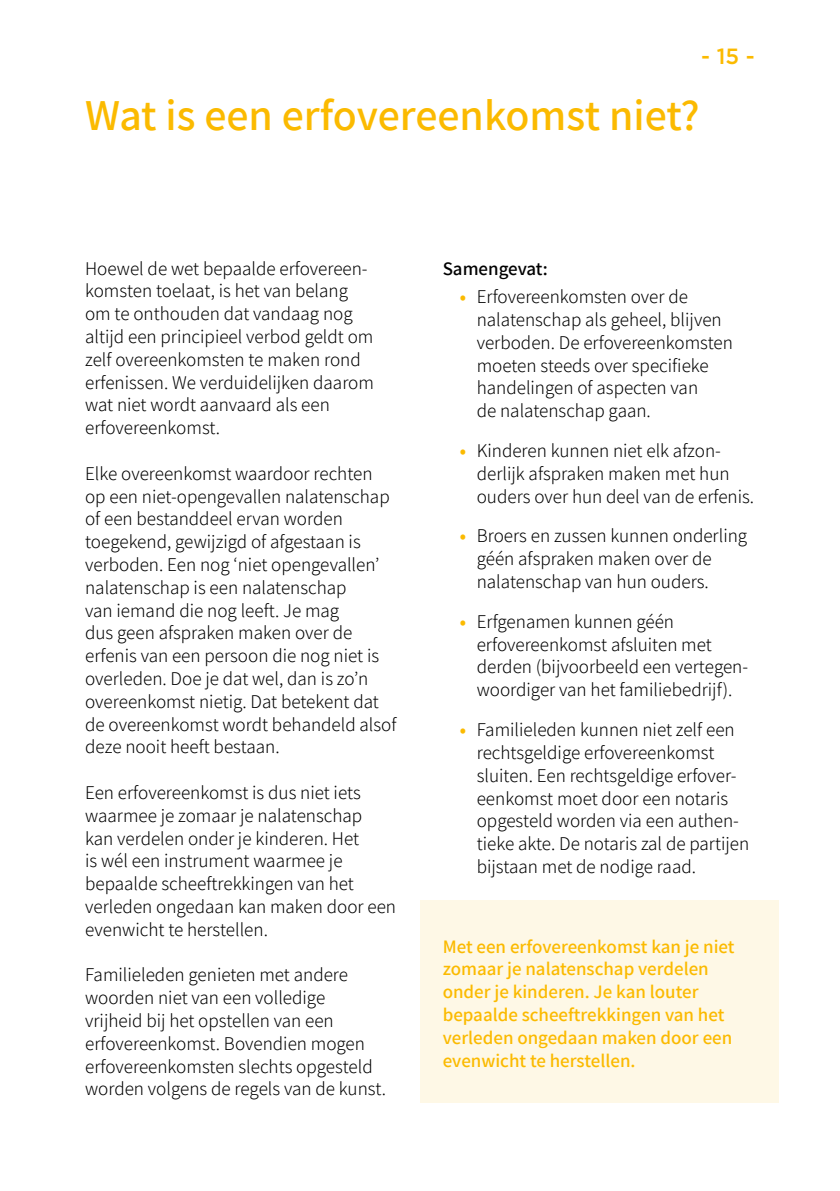
<style>
.page{position:relative;width:840px;height:1191px;background:#fff}
.page>*{position:absolute;margin:0;border:0;box-sizing:border-box;transform-origin:0 0}
.t1{font:600 44px "Assistant";color:#fbba00}
.t2{font:500 22px "Gotham";color:#fbba00}
.t3{font:300 19px/22.8px "Assistant";color:#000}
.t4{font:600 19px/22.8px "Assistant";color:#fbba00}
.t5{font:600 19px "Assistant";color:#000}
.s1{font-weight:700;font-size:18.6px;color:#fbba00}
</style>
<div class="page">
<div style="left:420px;top:900px;width:358px;height:202px;background:#fef8e6"></div>
<p class="t2" style="left:700px;top:42px;width:55px">- 15 -</p>
<h1 class="t1" style="left:85px;top:85px;width:615px">Wat is een erfovereenkomst niet?</h1>
<p class="t3" style="left:85px;top:256px;width:290px">Hoewel de wet bepaalde erfovereen&shy;komsten toelaat, is het van belang om te onthouden dat vandaag nog altijd een principieel verbod geldt om zelf overeenkomsten te maken rond erfenissen. We verduidelijken daarom wat niet wordt aanvaard als een erfovereenkomst.</p>
<p class="t3" style="left:85px;top:461px;width:313px">Elke overeenkomst waardoor rechten op een niet-opengevallen nalatenschap of een bestanddeel ervan worden toegekend, gewijzigd of afgestaan is verboden. Een nog ‘niet opengevallen’ nalatenschap is een nalatenschap<br>van iemand die nog leeft. Je mag<br>dus geen afspraken maken over de erfenis van een persoon die nog niet is overleden. Doe je dat wel, dan is zo’n overeenkomst nietig. Dat betekent dat de overeenkomst wordt behandeld alsof deze nooit heeft bestaan.</p>
<p class="t3" style="left:85px;top:780px;width:312px">Een erfovereenkomst is dus niet iets waarmee je zomaar je nalatenschap<br>kan verdelen onder je kinderen. Het<br>is wél een instrument waarmee je bepaalde scheeftrekkingen van het verleden ongedaan kan maken door een evenwicht te herstellen.</p>
<p class="t3" style="left:85px;top:962px;width:302px">Familieleden genieten met andere woorden niet van een volledige vrijheid bij het opstellen van een erfovereenkomst. Bovendien mogen erfovereenkomsten slechts opgesteld worden volgens de regels van de kunst.</p>
<p class="t5" style="left:442px;top:255px;width:107px">Samengevat:</p>
<p class="t3" style="left:476px;top:284px;width:257px;text-indent:-17px"><span class="s1">•</span> Erfovereenkomsten over de nalatenschap als geheel, blijven verboden. De erfovereenkomsten moeten steeds over specifieke handelingen of aspecten van<br>de nalatenschap gaan.</p>
<p class="t3" style="left:476px;top:438px;width:279px;text-indent:-17px"><span class="s1">•</span> Kinderen kunnen niet elk afzon&shy;derlijk afspraken maken met hun ouders over hun deel van de erfenis.</p>
<p class="t3" style="left:476px;top:524px;width:272px;text-indent:-17px"><span class="s1">•</span> Broers en zussen kunnen onderling géén afspraken maken over de nalatenschap van hun ouders.</p>
<p class="t3" style="left:476px;top:609px;width:273px;text-indent:-17px"><span class="s1">•</span> Erfgenamen kunnen géén erfovereenkomst afsluiten met derden (bijvoorbeeld een vertegen&shy;woordiger van het familiebedrijf).</p>
<p class="t3" style="left:476px;top:717px;width:274px;text-indent:-17px"><span class="s1">•</span> Familieleden kunnen niet zelf een rechtsgeldige erfovereenkomst sluiten. Een rechtsgeldige erfover&shy;eenkomst moet door een notaris opgesteld worden via een authen&shy;tieke akte. De notaris zal de partijen bijstaan met de nodige raad.</p>
<p class="t4" style="left:442px;top:934px;width:293px">Met een erfovereenkomst kan je niet zomaar je nalatenschap verdelen onder je kinderen. Je kan louter bepaalde scheeftrekkingen van het verleden ongedaan maken door een evenwicht te herstellen.</p>
</div>
